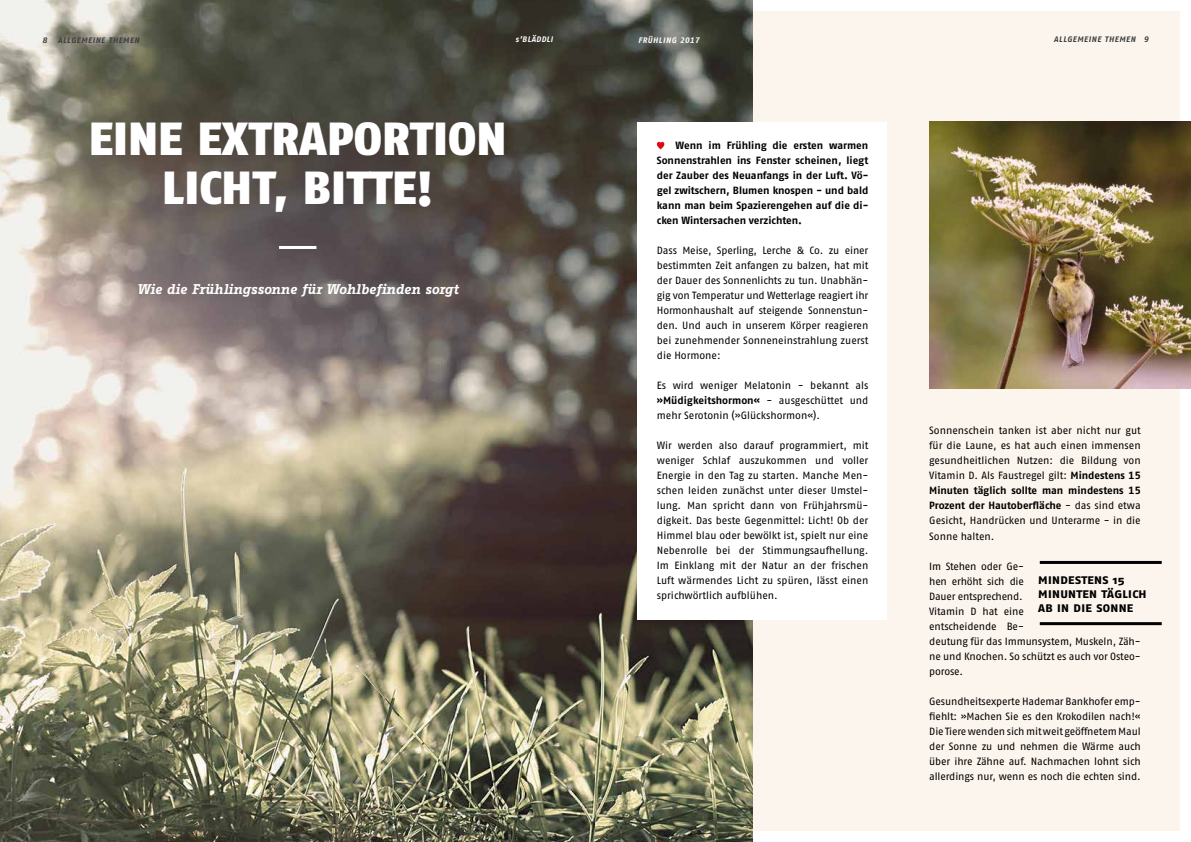
<style>
.page{position:relative;width:1191px;height:842px;background:#fff}
.page>*{position:absolute;margin:0;border:0;box-sizing:border-box;transform-origin:0 0}
.t1{font:900 46.4px/48.8px "Fago No";color:#fff;text-align:center}
.t2{font:italic 700 13.7px "Fago Office Serif";letter-spacing:-.005em;color:#fff}
.t3{font:800 11px/14px "Fago Ex";letter-spacing:.03em;color:#000}
.t4{font:10.5px/15px "Fago No Regular Tf";letter-spacing:-.01em;color:#000;text-align:justify}
.t5{font:10.5px/15px "Fago No Bold Tf";letter-spacing:-.005em;color:#000;text-align:justify}
.t6{font:700 10.5px "Fago No Tf";color:#000}
.t7{font:8px "Fago No Bold TFSC";letter-spacing:.05em;color:#3c3c3b}
.t8{font:8px "Fago No Bold TFSC";letter-spacing:.05em;color:#fff}
.t9{font:italic 8px "Fago No Bold Tf";letter-spacing:.05em;color:#fff}
.s1{font-family:"Fago No Regular Tf";font-weight:400}
.s2{font-family:"Fago No Bold Tf"}
.s3{font-family:"Fago No Regular Tf"}
</style>
<div class="page">
<img style="left:0;top:0;width:595px;height:842px">
<hr style="left:279px;top:246px;width:37px;height:3px;background:#fff">
<svg style="left:595px;top:0;width:596px;height:842px"></svg>
<svg style="left:595px;top:11px;width:584px;height:820px;background:#d4cfc4"></svg>
<div style="left:637px;top:122px;width:250px;height:497px;background:#fff"></div>
<svg style="left:657px;top:142px;width:7px;height:7px"></svg>
<hr style="left:1039px;top:622px;width:122px;height:3px;background:#000">
<hr style="left:1039px;top:561px;width:122px;height:3px;background:#000">
<img style="left:929px;top:122px;width:262px;height:267px">
<p class="t7" style="left:43px;top:35px;width:6px">8</p>
<p class="t7" style="left:58px;top:35px;width:83px">ALLGEMEINE THEMEN</p>
<p class="t9" style="left:515px;top:35px;width:39px">s’BLÄDDLI</p>
<p class="t8" style="left:638px;top:35px;width:63px">FRÜHLING 2017</p>
<p class="t7" style="left:1054px;top:35px;width:96px">ALLGEMEINE THEMEN 9</p>
<h1 class="t1" style="left:89px;top:114px;width:419px">EINE EXTRAPORTION<br>LICHT, BITTE!</h1>
<h2 class="t2" style="left:137px;top:281px;width:323px">Wie die Frühlingssonne für Wohlbefinden sorgt</h2>
<p class="t5" style="left:657px;top:138px;width:213px;text-indent:19px">Wenn im Frühling die ersten warmen Sonnenstrahlen ins Fenster scheinen, liegt der Zauber des Neuanfangs in der Luft. Vö&shy;gel zwitschern, Blumen knospen - und bald kann man beim Spazierengehen auf die di&shy;cken Wintersachen verzichten.</p>
<p class="t4" style="left:657px;top:243px;width:213px">Dass Meise, Sperling, Lerche &amp; Co. zu einer bestimmten Zeit anfangen zu balzen, hat mit der Dauer des Sonnenlichts zu tun. Unabhän&shy;gig von Temperatur und Wetterlage reagiert ihr Hormonhaushalt auf steigende Sonnenstun&shy;den. Und auch in unserem Körper reagieren bei zunehmender Sonneneinstrahlung zuerst die Hormone:</p>
<p class="t4" style="left:657px;top:378px;width:213px">Es wird weniger Melatonin - bekannt als</p>
<p class="t6" style="left:657px;top:395px;width:213px">»Müdigkeitshormon« <span class="s1">- ausgeschüttet und</span></p>
<p class="t4" style="left:657px;top:408px;width:165px">mehr Serotonin (»Glückshormon«).</p>
<p class="t4" style="left:657px;top:438px;width:213px">Wir werden also darauf programmiert, mit weniger Schlaf auszukommen und voller Energie in den Tag zu starten. Manche Men&shy;schen leiden zunächst unter dieser Umstel&shy;lung. Man spricht dann von Frühjahrsmü&shy;digkeit. Das beste Gegenmittel: Licht! Ob der Himmel blau oder bewölkt ist, spielt nur eine Nebenrolle bei der Stimmungsaufhellung.<br>Im Einklang mit der Natur an der frischen Luft wärmendes Licht zu spüren, lässt einen sprichwörtlich aufblühen.</p>
<p class="t4" style="left:929px;top:423px;width:213px">Sonnenschein tanken ist aber nicht nur gut für die Laune, es hat auch einen immensen gesundheitlichen Nutzen: die Bildung von Vitamin D. Als Faustregel gilt: <span class="s2">Mindestens 15</span></p>
<p class="t5" style="left:929px;top:483px;width:213px">Minuten täglich sollte man mindestens 15<br>Prozent der Hautoberfläche <span class="s3">- das sind etwa</span></p>
<p class="t4" style="left:929px;top:513px;width:213px">Gesicht, Handrücken und Unterarme - in die<br>Sonne halten.</p>
<p class="t4" style="left:929px;top:558px;width:213px;text-align:left">Im Stehen oder Ge-<br>hen erhöht sich die<br>Dauer entsprechend.<br>Vitamin D hat eine<br>entscheidende Be-<br>deutung für das Immunsystem, Muskeln, Zäh&shy;ne und Knochen. So schützt es auch vor Osteo&shy;porose.</p>
<p class="t4" style="left:929px;top:693px;width:213px">Gesundheitsexperte Hademar Bankhofer emp&shy;fiehlt: »Machen Sie es den Krokodilen nach!« Die Tiere wenden sich mit weit geöffnetem Maul der Sonne zu und nehmen die Wärme auch über ihre Zähne auf. Nachmachen lohnt sich allerdings nur, wenn es noch die echten sind.</p>
<p class="t3" style="left:1038px;top:572px;width:110px">MINDESTENS 15<br>MINUNTEN TÄGLICH<br>AB IN DIE SONNE</p>
</div>
